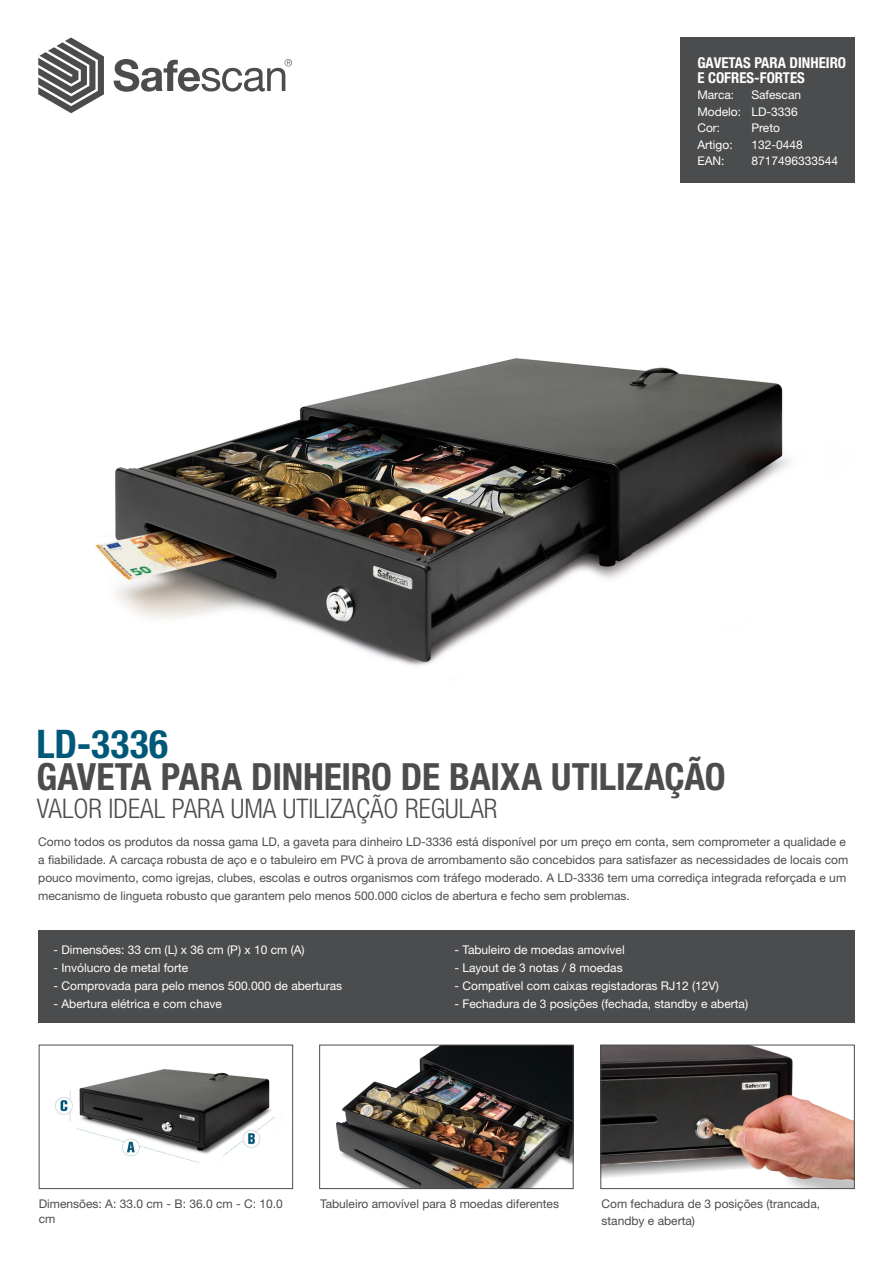
<style>
.page{position:relative;width:893px;height:1263px;background:#fff}
.page>*{position:absolute;margin:0;border:0;box-sizing:border-box;transform-origin:0 0}
.t1{font:700 condensed 39.45px "Helvetica Neue LT Std";letter-spacing:.01em;color:#005879}
.t2{font:700 condensed 37.5px "Helvetica Neue LT Std";letter-spacing:-.005em;color:#4b4c4d}
.t3{font:300 condensed 27px "Helvetica Neue LT Std";color:#4b4c4d}
.t4{font:700 condensed 15px/15px "Helvetica Neue LT Std";color:#fff}
.Platte_tekst{font:12px/18px "Helvetica Neue LT Std";color:#4b4c4d}
.Tabel{font:12px "Helvetica Neue LT Std";color:#fff}
</style>
<div class="page">
<div style="left:680px;top:37px;width:175px;height:146px;background:#4b4c4d"></div>
<svg style="left:38px;top:37px;width:66px;height:76px"></svg>
<svg style="left:114px;top:59px;width:178px;height:33px"></svg>
<div style="left:38px;top:930px;width:816px;height:93px;background:#4b4c4d"></div>
<img style="left:95px;top:358px;width:694px;height:308px">
<img style="left:336px;top:1047px;width:235px;height:140px">
<div style="left:319px;top:1045px;width:254px;height:144px;border:1px solid #4b4c4d"></div>
<img style="left:603px;top:1047px;width:249px;height:140px">
<div style="left:601px;top:1045px;width:253px;height:144px;border:1px solid #4b4c4d"></div>
<img style="left:55px;top:1069px;width:220px;height:94px">
<div style="left:39px;top:1045px;width:254px;height:144px;border:1px solid #4b4c4d"></div>
<p class="t4" style="left:697px;top:55px;width:150px">GAVETAS PARA DINHEIRO<br>E COFRES-FORTES</p>
<p class="Tabel" style="left:697px;top:88px;width:38px">Marca:</p>
<p class="Tabel" style="left:751px;top:88px;width:51px">Safescan</p>
<p class="Tabel" style="left:697px;top:104px;width:102px">Modelo: LD-3336</p>
<p class="Tabel" style="left:697px;top:121px;width:24px">Cor:</p>
<p class="Tabel" style="left:751px;top:121px;width:30px">Preto</p>
<p class="Tabel" style="left:697px;top:137px;width:37px">Artigo:</p>
<p class="Tabel" style="left:751px;top:137px;width:53px">132-0448</p>
<p class="Tabel" style="left:697px;top:154px;width:29px">EAN:</p>
<p class="Tabel" style="left:751px;top:154px;width:88px">8717496333544</p>
<p class="t1" style="left:36px;top:720px;width:133px">LD-3336</p>
<p class="t3" style="left:37px;top:793px;width:462px">VALOR IDEAL PARA UMA UTILIZAÇÃO REGULAR</p>
<p class="t2" style="left:36px;top:754px;width:691px">GAVETA PARA DINHEIRO DE BAIXA UTILIZAÇÃO</p>
<p class="Platte_tekst" style="left:38px;top:833px;width:811px">Como todos os produtos da nossa gama LD, a gaveta para dinheiro LD-3336 está disponível por um preço em conta, sem comprometer a qualidade e a fiabilidade. A carcaça robusta de aço e o tabuleiro em PVC à prova de arrombamento são concebidos para satisfazer as necessidades de locais com pouco movimento, como igrejas, clubes, escolas e outros organismos com tráfego moderado. A LD-3336 tem uma corrediça integrada reforçada e um mecanismo de lingueta robusto que garantem pelo menos 500.000 ciclos de abertura e fecho sem problemas.</p>
<p class="Tabel" style="left:53px;top:943px;width:253px">- Dimensões: 33 cm (L) x 36 cm (P) x 10 cm (A)</p>
<p class="Tabel" style="left:53px;top:961px;width:136px">- Invólucro de metal forte</p>
<p class="Tabel" style="left:53px;top:979px;width:290px">- Comprovada para pelo menos 500.000 de aberturas</p>
<p class="Tabel" style="left:53px;top:997px;width:170px">- Abertura elétrica e com chave</p>
<p class="Tabel" style="left:454px;top:943px;width:172px">- Tabuleiro de moedas amovível</p>
<p class="Tabel" style="left:454px;top:961px;width:170px">- Layout de 3 notas / 8 moedas</p>
<p class="Tabel" style="left:454px;top:979px;width:266px">- Compatível com caixas registadoras RJ12 (12V)</p>
<p class="Tabel" style="left:454px;top:997px;width:295px">- Fechadura de 3 posições (fechada, standby e aberta)</p>
<p class="Platte_tekst" style="left:39px;top:1196px;width:245px;line-height:15px">Dimensões: A: 33.0 cm - B: 36.0 cm - C: 10.0 cm</p>
<p class="Platte_tekst" style="left:320px;top:1195px;width:240px">Tabuleiro amovível para 8 moedas diferentes</p>
<p class="Platte_tekst" style="left:601px;top:1196px;width:220px;line-height:16.5px">Com fechadura de 3 posições (trancada, standby e aberta)</p>
</div>
